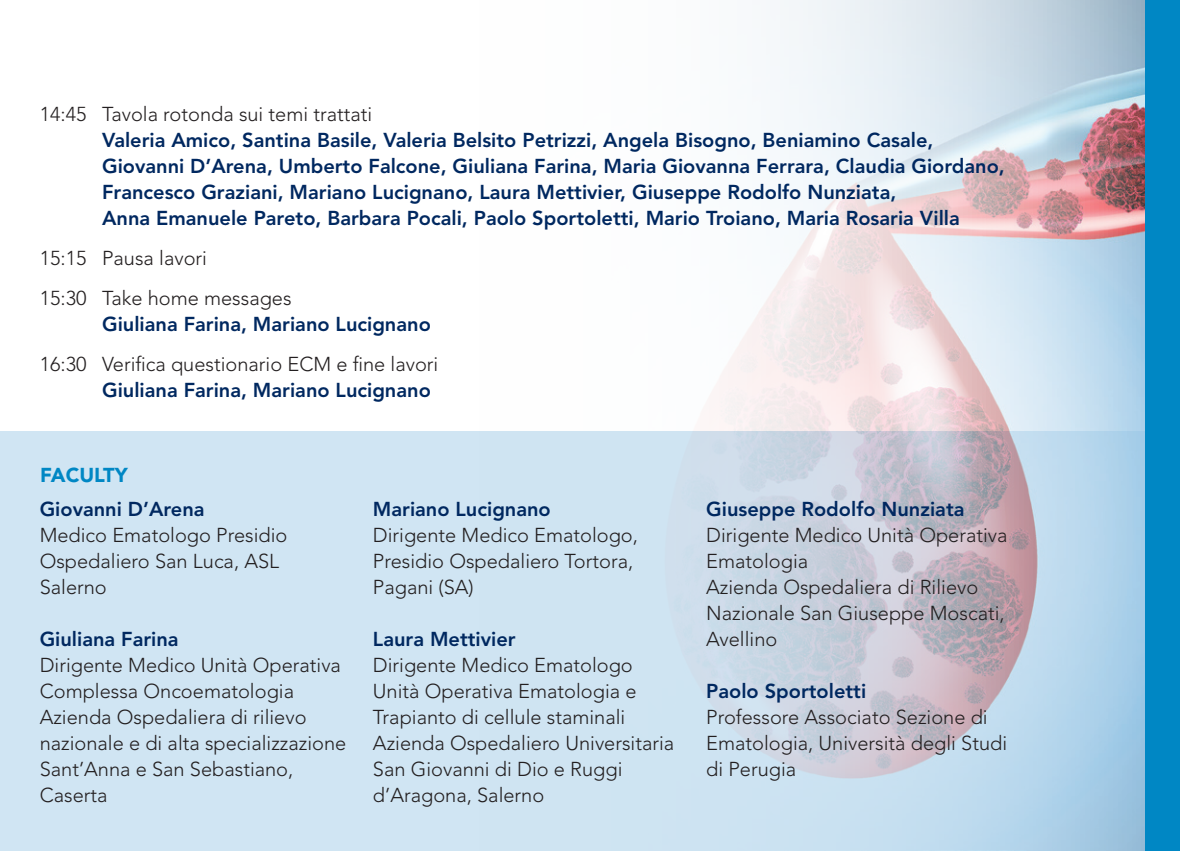
<style>
.page{position:relative;width:1180px;height:851px;background:#fff}
.page>*{position:absolute;margin:0;border:0;box-sizing:border-box;transform-origin:0 0}
.t1{font:300 20px/26px "Avenir LT Std";color:#231f20}
.t2{font:800 20px/26px "Avenir LT Std";color:#002860}
.t3{font:900 20px "Avenir LT Std";color:#0087c4}
</style>
<div class="page">
<div style="left:0;top:431px;width:1179px;height:419px;background:#d0e5f3"></div>
<img style="left:709px;top:0;width:436px;height:850px">
<div style="left:1145px;top:0;width:34px;height:850px;background:#0087c4"></div>
<p class="t1" style="left:40px;top:101px;width:334px">14:45 Tavola rotonda sui temi trattati</p>
<p class="t2" style="left:102px;top:127px;width:904px">Valeria Amico, Santina Basile, Valeria Belsito Petrizzi, Angela Bisogno, Beniamino Casale, Giovanni D’Arena, Umberto Falcone, Giuliana Farina, Maria Giovanna Ferrara, Claudia Giordano, Francesco Graziani, Mariano Lucignano, Laura Mettivier, Giuseppe Rodolfo Nunziata,<br>Anna Emanuele Pareto, Barbara Pocali, Paolo Sportoletti, Mario Troiano, Maria Rosaria Villa</p>
<p class="t1" style="left:40px;top:238px;width:253px;line-height:40px">15:15 Pausa lavori<br>15:30 Take home messages</p>
<p class="t2" style="left:102px;top:311px;width:330px">Giuliana Farina, Mariano Lucignano</p>
<p class="t1" style="left:40px;top:351px;width:400px">16:30 Verifica questionario ECM e fine lavori</p>
<p class="t2" style="left:102px;top:377px;width:330px">Giuliana Farina, Mariano Lucignano</p>
<p class="t3" style="left:40px;top:463px;width:89px">FACULTY</p>
<p class="t2" style="left:40px;top:496px;width:166px">Giovanni D’Arena</p>
<p class="t1" style="left:40px;top:522px;width:249px">Medico Ematologo Presidio<br>Ospedaliero San Luca, ASL<br>Salerno</p>
<p class="t2" style="left:40px;top:626px;width:140px">Giuliana Farina</p>
<p class="t1" style="left:40px;top:652px;width:308px">Dirigente Medico Unità Operativa<br>Complessa Oncoematologia<br>Azienda Ospedaliera di rilievo nazionale e di alta specializzazione<br>Sant’Anna e San Sebastiano,<br>Caserta</p>
<p class="t2" style="left:373px;top:496px;width:179px">Mariano Lucignano</p>
<p class="t1" style="left:373px;top:522px;width:266px">Dirigente Medico Ematologo,<br>Presidio Ospedaliero Tortora,<br>Pagani (SA)</p>
<p class="t2" style="left:373px;top:626px;width:144px">Laura Mettivier</p>
<p class="t1" style="left:373px;top:652px;width:303px">Dirigente Medico Ematologo<br>Unità Operativa Ematologia e<br>Trapianto di cellule staminali<br>Azienda Ospedaliero Universitaria<br>San Giovanni di Dio e Ruggi d’Aragona, Salerno</p>
<p class="t2" style="left:706px;top:496px;width:260px">Giuseppe Rodolfo Nunziata</p>
<p class="t1" style="left:706px;top:522px;width:303px">Dirigente Medico Unità Operativa<br>Ematologia<br>Azienda Ospedaliera di Rilievo<br>Nazionale San Giuseppe Moscati,<br>Avellino</p>
<p class="t2" style="left:706px;top:678px;width:161px">Paolo Sportoletti</p>
<p class="t1" style="left:706px;top:704px;width:302px">Professore Associato Sezione di<br>Ematologia, Università degli Studi di Perugia</p>
</div>
